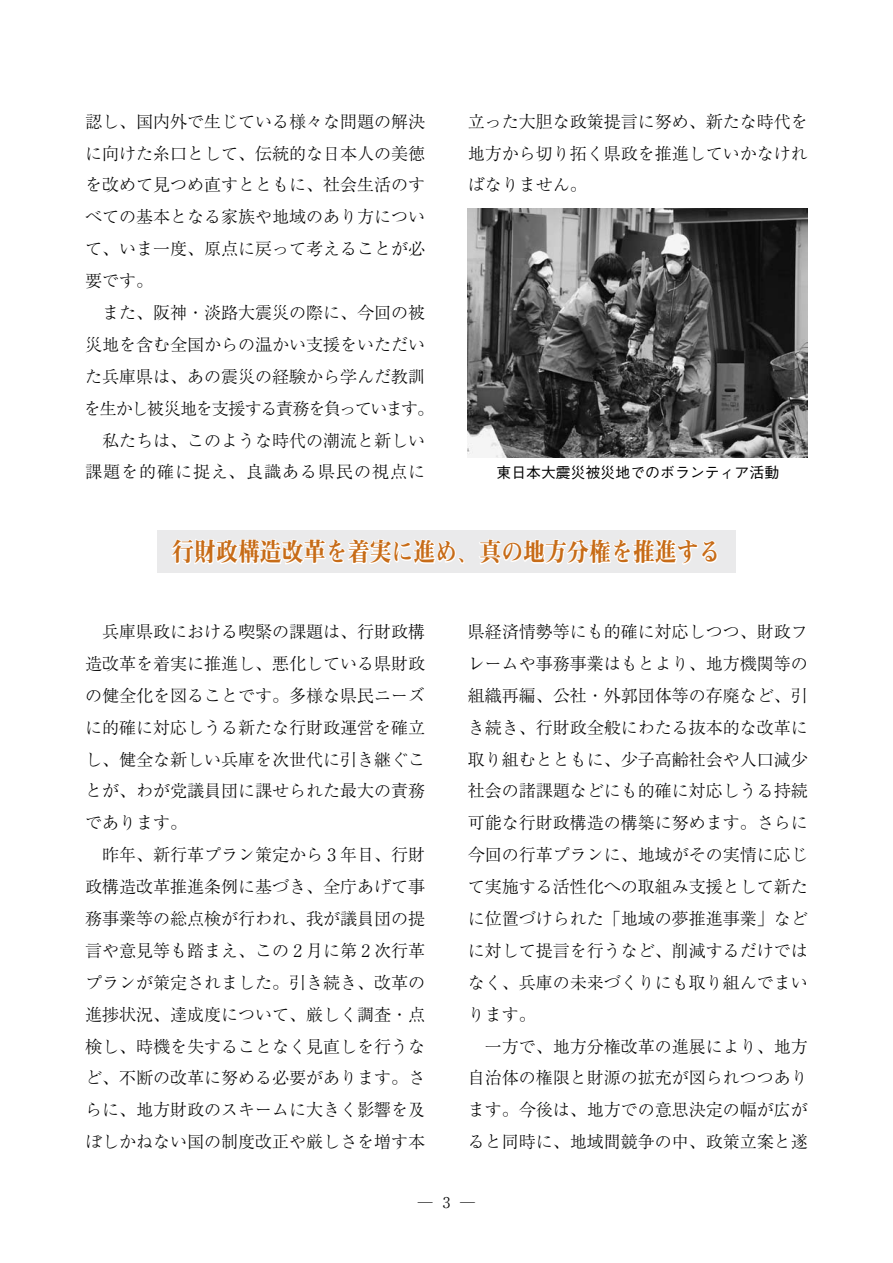
<style>
.page{position:relative;width:893px;height:1263px;background:#fff}
.page>*{position:absolute;margin:0;border:0;box-sizing:border-box;transform-origin:0 0}
.t1{font:25.5px "Midashi Min Pro MA31";color:#c76c18;scale:.86 1}
.t2{font:300 16.95px/32px "Ryumin Pro";color:#000}
.t3{font:500 14.85px "Gothic BBB Pro";color:#000}
.t4{font:300 14.85px "Ryumin Pro";color:#000}
</style>
<div class="page">
<div style="left:157px;top:530px;width:579px;height:43px;background:#eaeaeb"></div>
<svg style="left:171px;top:539px;width:293px;height:25px"></svg>
<svg style="left:479px;top:539px;width:239px;height:26px"></svg>
<img style="left:468px;top:208px;width:340px;height:250px">
<p class="t2" style="left:84px;top:104px;width:352px">認し、国内外で生じている様々な問題の解決に向けた糸口として、伝統的な日本人の美徳を改めて見つめ直すとともに、社会生活のすべての基本となる家族や地域のあり方について、いま一度、原点に戻って考えることが必要です。<br>　また、阪神・淡路大震災の際に、今回の被災地を含む全国からの温かい支援をいただいた兵庫県は、あの震災の経験から学んだ教訓を生かし被災地を支援する責務を負っています。　私たちは、このような時代の潮流と新しい課題を的確に捉え、良識ある県民の視点に</p>
<p class="t2" style="left:468px;top:104px;width:342px;text-align:justify">立った大胆な政策提言に努め、新たな時代を地方から切り拓く県政を推進していかなければなりません。</p>
<p class="t3" style="left:496px;top:460px;width:284px">東日本大震災被災地でのボランティア活動</p>
<h1 class="t1" style="left:172px;top:532px;width:639px">行財政構造改革を着実に進め、真の地方分権を推進する</h1>
<p class="t2" style="left:85px;top:614px;width:342px">　兵庫県政における喫緊の課題は、行財政構造改革を着実に推進し、悪化している県財政の健全化を図ることです。多様な県民ニーズに的確に対応しうる新たな行財政運営を確立し、健全な新しい兵庫を次世代に引き継ぐことが、わが党議員団に課せられた最大の責務であります。<br>　昨年、新行革プラン策定から 3 年目、行財政構造改革推進条例に基づき、全庁あげて事務事業等の総点検が行われ、我が議員団の提言や意見等も踏まえ、この 2 月に第 2 次行革プランが策定されました。引き続き、改革の進捗状況、達成度について、厳しく調査・点検し、時機を失することなく見直しを行うなど、不断の改革に努める必要があります。さらに、地方財政のスキームに大きく影響を及ぼしかねない国の制度改正や厳しさを増す本</p>
<p class="t2" style="left:468px;top:614px;width:342px">県経済情勢等にも的確に対応しつつ、財政フレームや事務事業はもとより、地方機関等の組織再編、公社・外郭団体等の存廃など、引き続き、行財政全般にわたる抜本的な改革に取り組むとともに、少子高齢社会や人口減少社会の諸課題などにも的確に対応しうる持続可能な行財政構造の構築に努めます。さらに今回の行革プランに、地域がその実情に応じて実施する活性化への取組み支援として新たに位置づけられた「地域の夢推進事業」などに対して提言を行うなど、削減するだけではなく、兵庫の未来づくりにも取り組んでまいります。<br>　一方で、地方分権改革の進展により、地方自治体の権限と財源の拡充が図られつつあります。今後は、地方での意思決定の幅が広がると同時に、地域間競争の中、政策立案と遂</p>
<p class="t4" style="left:418px;top:1191px;width:16px">─</p>
<p class="t4" style="left:460px;top:1191px;width:16px">─</p>
</div>
